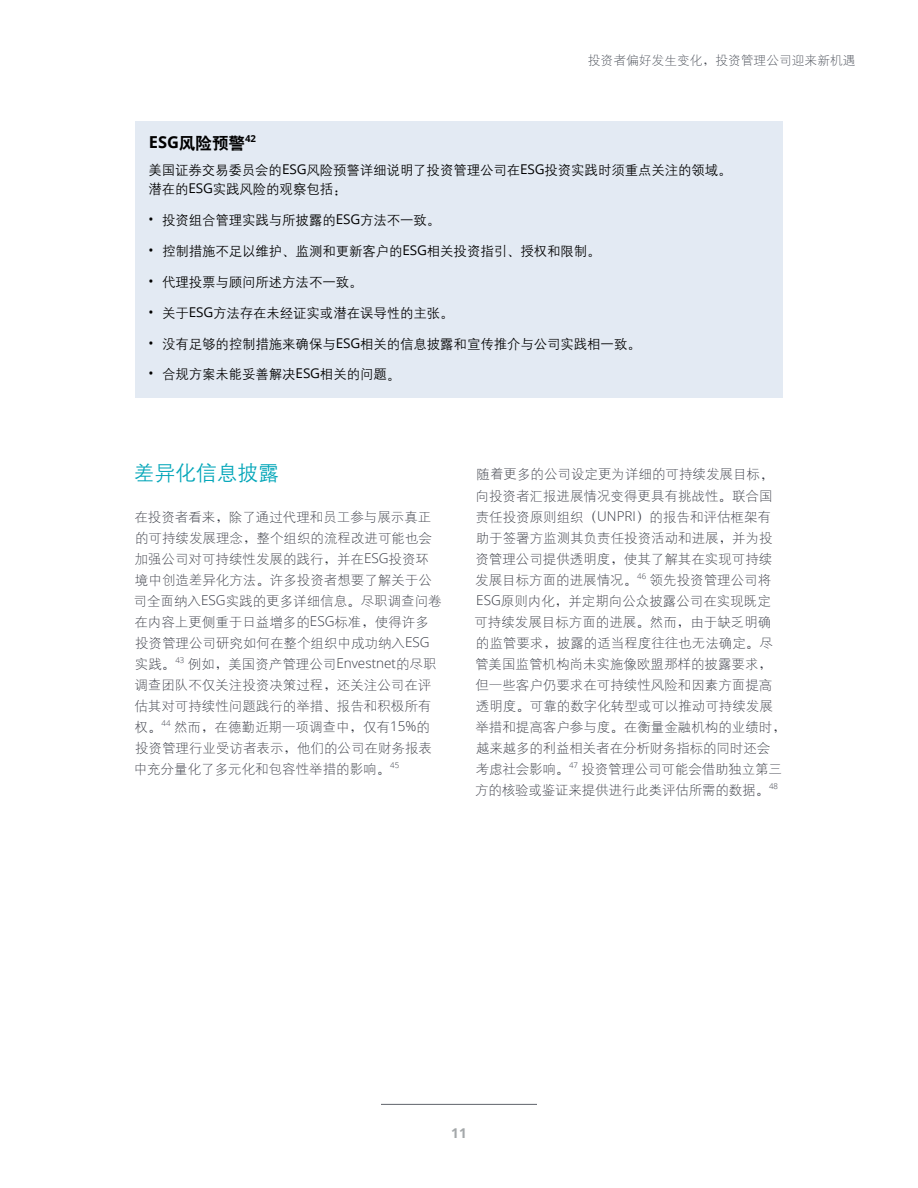
<style>
.page{position:relative;width:918px;height:1188px;background:#fff}
.page>*{position:absolute;margin:0;border:0;box-sizing:border-box;transform-origin:0 0}
.t1{font:21px "H Yg 2 gj";letter-spacing:-.01em;color:#00a5b8}
.t2{font:16.5px "H Yb 2 gj";color:#000}
.t3{font:13.5px/21px "H Yg 1 gj";color:#343741}
.t4{font:13.5px/19.5px "H Yg 2 gj";letter-spacing:-.01em;color:#000}
.t5{font:700 13.5px "Open Sans";color:#a3a7a9}
.t6{font:12.75px "H Yg 1 gj";color:#474c55}
.s1{font-family:"H Ya 6 gj"}
.s2{font-family:"Open Sans";font-weight:700}
.s3{font-family:"Open Sans"}
.s4{font-family:"Open Sans";font-weight:300}
</style>
<div class="page">
<hr style="left:381px;top:1104px;width:156px;height:1px;background:#5f636a">
<div style="left:135px;top:122px;width:648px;height:276px;background:#e3eaf3"></div>
<p class="t6" style="left:588px;top:53px;width:269px">投资者偏好发生变化<span class="s1">，</span>投资管理公司迎来新机遇</p>
<p class="t2" style="left:149px;top:134px;width:109px"><span class="s2">ESG</span>风险预警<sup>42</sup></p>
<p class="t4" style="left:148px;top:160px;width:585px">美国证券交易委员会的<span class="s3">ESG</span>风险预警详细说明了投资管理公司在<span class="s3">ESG</span>投资实践时须重点关注的领域<span class="s1">。</span>潜在的<span class="s3">ESG</span>实践风险的观察包括<span class="s1">：</span></p>
<p class="t4" style="left:149px;top:210px;width:293px"><span class="s3">•</span> 投资组合管理实践与所披露的<span class="s3">ESG</span>方法不一致<span class="s1">。</span></p>
<p class="t4" style="left:149px;top:241px;width:454px"><span class="s3">•</span> 控制措施不足以维护<span class="s1">、</span>监测和更新客户的<span class="s3">ESG</span>相关投资指引<span class="s1">、</span>授权和限制<span class="s1">。</span></p>
<p class="t4" style="left:149px;top:272px;width:216px"><span class="s3">•</span> 代理投票与顾问所述方法不一致<span class="s1">。</span></p>
<p class="t4" style="left:149px;top:303px;width:307px"><span class="s3">•</span> 关于<span class="s3">ESG</span>方法存在未经证实或潜在误导性的主张<span class="s1">。</span></p>
<p class="t4" style="left:149px;top:334px;width:494px"><span class="s3">•</span> 没有足够的控制措施来确保与<span class="s3">ESG</span>相关的信息披露和宣传推介与公司实践相一致<span class="s1">。</span></p>
<p class="t4" style="left:149px;top:365px;width:253px"><span class="s3">•</span> 合规方案未能妥善解决<span class="s3">ESG</span>相关的问题<span class="s1">。</span></p>
<h1 class="t1" style="left:134px;top:462px;width:147px">差异化信息披露</h1>
<p class="t3" style="left:134px;top:506px;width:310px">在投资者看来<span class="s1">，</span>除了通过代理和员工参与展示真正的可持续发展理念<span class="s1">，</span>整个组织的流程改进可能也会加强公司对可持续性发展的践行<span class="s1">，</span>并在<span class="s4">ESG</span>投资环境中创造差异化方法<span class="s1">。</span>许多投资者想要了解关于公司全面纳入<span class="s4">ESG</span>实践的更多详细信息<span class="s1">。</span>尽职调查问卷在内容上更侧重于日益增多的<span class="s4">ESG</span>标准<span class="s1">，</span>使得许多投资管理公司研究如何在整个组织中成功纳入<span class="s4">ESG</span>实践<span class="s1">。</span><sup>43</sup> 例如<span class="s1">，</span>美国资产管理公司<span class="s4">Envestnet</span>的尽职调查团队不仅关注投资决策过程<span class="s1">，</span>还关注公司在评估其对可持续性问题践行的举措<span class="s1">、</span>报告和积极所有权<span class="s1">。</span><sup>44</sup> 然而<span class="s1">，</span>在德勤近期一项调查中<span class="s1">，</span>仅有<span class="s4">15%</span>的投资管理行业受访者表示<span class="s1">，</span>他们的公司在财务报表中充分量化了多元化和包容性举措的影响<span class="s1">。</span><sup>45</sup></p>
<p class="t3" style="left:474px;top:464px;width:313px">随着更多的公司设定更为详细的可持续发展目标<span class="s1">，</span>向投资者汇报进展情况变得更具有挑战性<span class="s1">。</span>联合国责任投资原则组织<span class="s1">（</span><span class="s4">UNPRI</span><span class="s1">）</span>的报告和评估框架有助于签署方监测其负责任投资活动和进展<span class="s1">，</span>并为投资管理公司提供透明度<span class="s1">，</span>使其了解其在实现可持续发展目标方面的进展情况<span class="s1">。</span><sup>46</sup> 领先投资管理公司将<br><span class="s4">ESG</span>原则内化<span class="s1">，</span>并定期向公众披露公司在实现既定<br>可持续发展目标方面的进展<span class="s1">。</span>然而<span class="s1">，</span>由于缺乏明确的监管要求<span class="s1">，</span>披露的适当程度往往也无法确定<span class="s1">。</span>尽管美国监管机构尚未实施像欧盟那样的披露要求<span class="s1">，</span>但一些客户仍要求在可持续性风险和因素方面提高透明度<span class="s1">。</span>可靠的数字化转型或可以推动可持续发展举措和提高客户参与度<span class="s1">。</span>在衡量金融机构的业绩时<span class="s1">，</span>越来越多的利益相关者在分析财务指标的同时还会<br>考虑社会影响<span class="s1">。</span><sup>47</sup> 投资管理公司可能会借助独立第三方的核验或鉴证来提供进行此类评估所需的数据<span class="s1">。</span><sup>48</sup></p>
<p class="t5" style="left:451px;top:1123px;width:17px">11</p>
</div>
